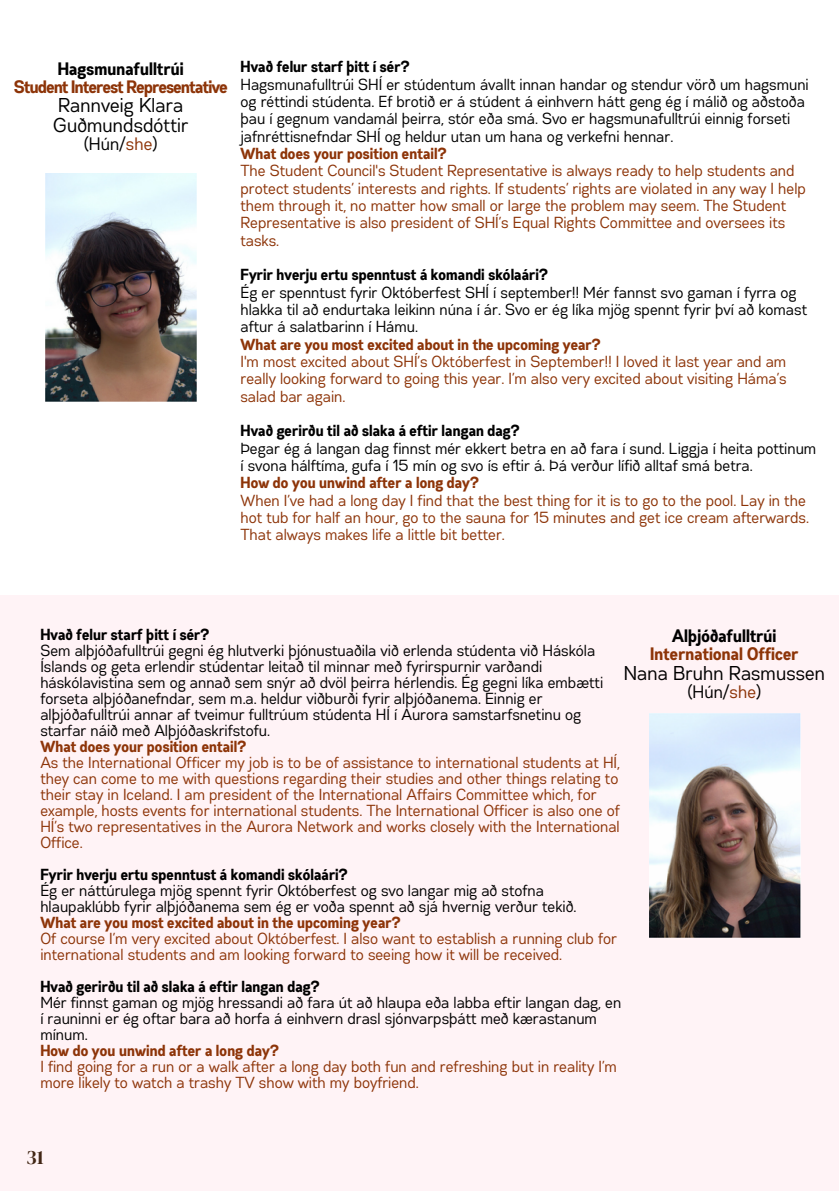
<style>
.page{position:relative;width:839px;height:1191px;background:#fff}
.page>*{position:absolute;margin:0;border:0;box-sizing:border-box;transform-origin:0 0}
.t1{font:20px/19.6px "Gabriel Sans Cond";color:#000}
.t2{font:20px "DM Serif Display";color:#412615}
.t3{font:700 18px "Gabriel Sans Cond";color:#000}
.t4{font:700 18px "Gabriel Sans Cond";letter-spacing:-.04em;color:#8d3408}
.t5{font:700 18px "Gabriel Sans Cond";color:#8d3408}
.t6{font:18px "Gabriel Sans Cond";color:#000}
.t7{font:16px/17.4px "Gabriel Sans Cond";color:#8d3408}
.t8{font:16px/16px "Gabriel Sans Cond";color:#000}
.t9{font:700 16px "Gabriel Sans Cond";color:#000}
.t10{font:700 16px "Gabriel Sans Cond";color:#8d3408}
.s1{color:#8d3408}
</style>
<div class="page">
<div style="left:0;top:595px;width:838px;height:596px;background:#fff3f6"></div>
<img style="left:650px;top:714px;width:150px;height:223px">
<img style="left:45px;top:173px;width:152px;height:228px">
<p class="t3" style="left:58px;top:60px;width:127px">Hagsmunafulltrúi</p>
<p class="t4" style="left:15px;top:78px;width:215px">Student Interest Representative</p>
<p class="t1" style="left:54px;top:97px;width:137px">Rannveig Klara<br>Guðmundsdóttir</p>
<p class="t6" style="left:84px;top:135px;width:76px">(Hún/<span class="s1">she</span>)</p>
<p class="t9" style="left:241px;top:60px;width:171px">Hvað felur starf þitt í sér?</p>
<p class="t8" style="left:241px;top:76px;width:569px;line-height:17.4px">Hagsmunafulltrúi SHÍ er stúdentum ávallt innan handar og stendur vörð um hagsmuni og réttindi stúdenta. Ef brotið er á stúdent á einhvern hátt geng ég í málið og aðstoða þau í gegnum vandamál þeirra, stór eða smá. Svo er hagsmunafulltrúi einnig forseti jafnréttisnefndar SHÍ og heldur utan um hana og verkefni hennar.</p>
<p class="t10" style="left:241px;top:146px;width:208px">What does your position entail?</p>
<p class="t7" style="left:241px;top:163px;width:567px">The Student Council's Student Representative is always ready to help students and protect students’ interests and rights. If students’ rights are violated in any way I help them through it, no matter how small or large the problem may seem. The Student Representative is also president of SHÍ’s Equal Rights Committee and oversees its tasks.</p>
<p class="t9" style="left:241px;top:268px;width:309px">Fyrir hverju ertu spenntust á komandi skólaári?</p>
<p class="t8" style="left:241px;top:284px;width:568px;line-height:17.4px">Ég er spenntust fyrir Októberfest SHÍ í september!! Mér fannst svo gaman í fyrra og hlakka til að endurtaka leikinn núna í ár. Svo er ég líka mjög spennt fyrir því að komast aftur á salatbarinn í Hámu.</p>
<p class="t10" style="left:241px;top:337px;width:362px">What are you most excited about in the upcoming year?</p>
<p class="t7" style="left:241px;top:354px;width:547px;text-align:justify">I'm most excited about SHÍ’s Októberfest in September!! I loved it last year and am really looking forward to going this year. I’m also very excited about visiting Háma’s salad bar again.</p>
<p class="t9" style="left:241px;top:424px;width:281px">Hvað gerirðu til að slaka á eftir langan dag?</p>
<p class="t8" style="left:241px;top:440px;width:577px;line-height:17.4px">Þegar ég á langan dag finnst mér ekkert betra en að fara í sund. Liggja í heita pottinum í svona hálftíma, gufa í 15 mín og svo ís eftir á. Þá verður lífið alltaf smá betra.</p>
<p class="t10" style="left:241px;top:476px;width:240px">How do you unwind after a long day?</p>
<p class="t7" style="left:241px;top:492px;width:570px">When I’ve had a long day I find that the best thing for it is to go to the pool. Lay in the hot tub for half an hour, go to the sauna for 15 minutes and get ice cream afterwards.<br>That always makes life a little bit better.</p>
<p class="t9" style="left:41px;top:628px;width:171px">Hvað felur starf þitt í sér?</p>
<p class="t8" style="left:41px;top:644px;width:564px">Sem alþjóðafulltrúi gegni ég hlutverki þjónustuaðila við erlenda stúdenta við Háskóla Íslands og geta erlendir stúdentar leitað til minnar með fyrirspurnir varðandi háskólavistina sem og annað sem snýr að dvöl þeirra hérlendis. Ég gegni líka embætti forseta alþjóðanefndar, sem m.a. heldur viðburði fyrir alþjóðanema. Einnig er alþjóðafulltrúi annar af tveimur fulltrúum stúdenta HÍ í Aurora samstarfsnetinu og starfar náið með Alþjóðaskrifstofu.</p>
<p class="t10" style="left:41px;top:740px;width:208px">What does your position entail?</p>
<p class="t7" style="left:41px;top:756px;width:581px;line-height:16px">As the International Officer my job is to be of assistance to international students at HÍ, they can come to me with questions regarding their studies and other things relating to their stay in Iceland. I am president of the International Affairs Committee which, for example, hosts events for international students. The International Officer is also one of HÍ’s two representatives in the Aurora Network and works closely with the International Office.</p>
<p class="t9" style="left:41px;top:868px;width:309px">Fyrir hverju ertu spenntust á komandi skólaári?</p>
<p class="t8" style="left:41px;top:884px;width:537px">Ég er náttúrulega mjög spennt fyrir Októberfest og svo langar mig að stofna hlaupaklúbb fyrir alþjóðanema sem ég er voða spennt að sjá hvernig verður tekið.</p>
<p class="t10" style="left:41px;top:916px;width:362px">What are you most excited about in the upcoming year?</p>
<p class="t7" style="left:41px;top:932px;width:578px;line-height:16px">Of course I’m very excited about Októberfest. I also want to establish a running club for international students and am looking forward to seeing how it will be received.</p>
<p class="t9" style="left:41px;top:980px;width:281px">Hvað gerirðu til að slaka á eftir langan dag?</p>
<p class="t8" style="left:41px;top:996px;width:582px">Mér finnst gaman og mjög hressandi að fara út að hlaupa eða labba eftir langan dag, en í rauninni er ég oftar bara að horfa á einhvern drasl sjónvarpsþátt með kærastanum mínum.</p>
<p class="t10" style="left:41px;top:1044px;width:240px">How do you unwind after a long day?</p>
<p class="t7" style="left:41px;top:1060px;width:578px;line-height:16px">I find going for a run or a walk after a long day both fun and refreshing but in reality I’m more likely to watch a trashy TV show with my boyfriend.</p>
<p class="t3" style="left:672px;top:628px;width:106px">Alþjóðafulltrúi</p>
<p class="t5" style="left:650px;top:646px;width:150px">International Officer</p>
<p class="t1" style="left:624px;top:664px;width:203px">Nana Bruhn Rasmussen</p>
<p class="t6" style="left:687px;top:683px;width:76px">(Hún/<span class="s1">she</span>)</p>
<p class="t2" style="left:26px;top:1143px;width:19px">31</p>
</div>
